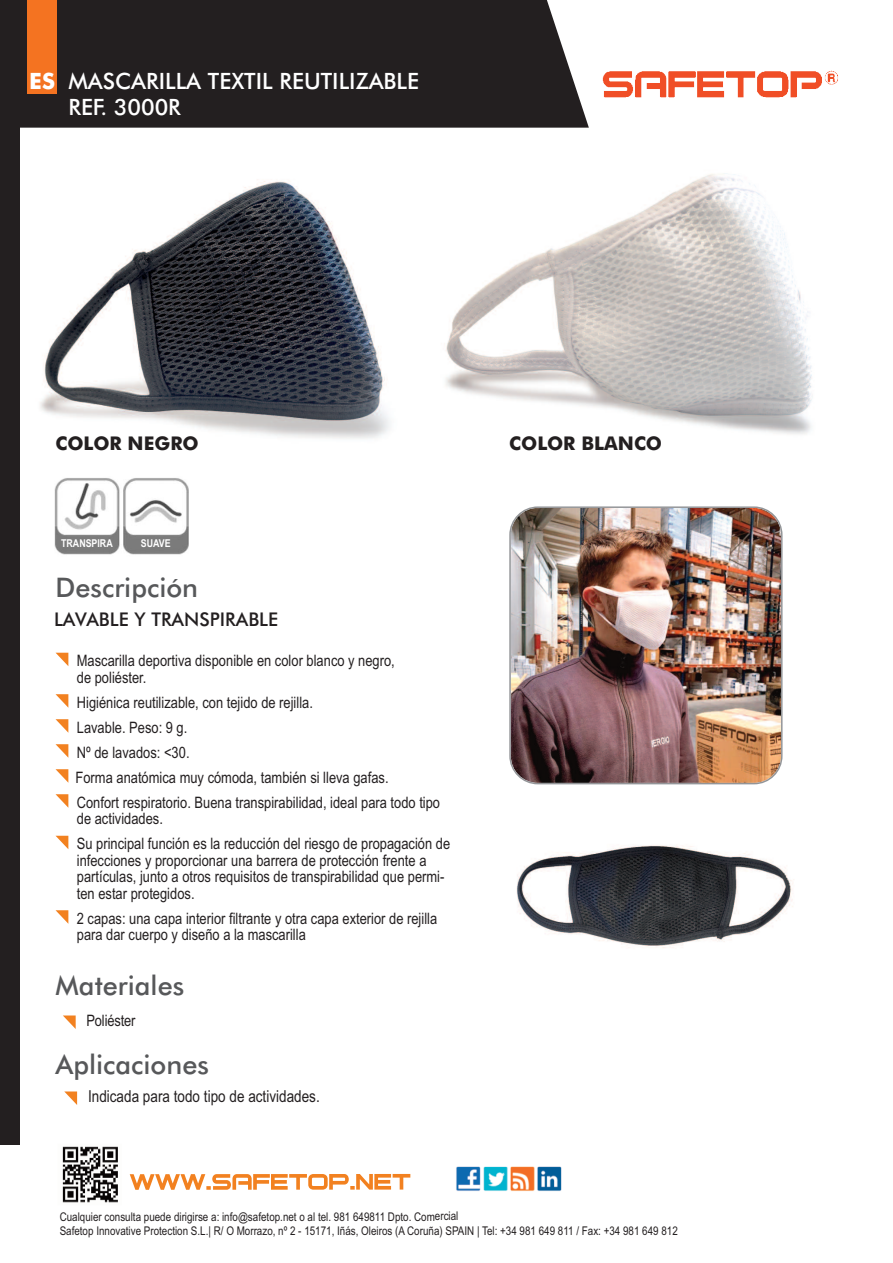
<style>
.page{position:relative;width:893px;height:1263px;background:#fff}
.page>*{position:absolute;margin:0;border:0;box-sizing:border-box;transform-origin:0 0}
.t1{font:500 27px "Futura BT";color:#57585a}
.t2{font:500 22.5px/25.5px "Futura BT";color:#fff}
.t3{font:700 22.5px "Futura BT";color:#fff}
.t4{font:700 18.9px "Futura BT";color:#231f20}
.t5{font:500 18.9px "Futura BT";color:#231f20}
.t6{font:16.5px "Arial Narrow";color:#231f20}
.t7{font:15.75px/25px "Arial Narrow";color:#231f20}
.t8{font:12px/14.2px "Arial Narrow";color:#231f20}
.t9{font:700 10.8px "Arial Narrow";color:#fff}
</style>
<div class="page">
<img style="left:40px;top:181px;width:350px;height:258px">
<img style="left:446px;top:173px;width:367px;height:261px">
<div style="left:20px;top:0;width:569px;height:128px;background:#231f20"></div>
<img style="left:602px;top:70px;width:236px;height:28px">
<div style="left:0;top:0;width:20px;height:1144px;background:#231f20"></div>
<svg style="left:130px;top:1174px;width:280px;height:16px"></svg>
<img style="left:62px;top:1146px;width:56px;height:57px">
<img style="left:456px;top:1166px;width:106px;height:25px">
<svg style="left:56px;top:653px;width:12px;height:13px"></svg>
<svg style="left:56px;top:769px;width:12px;height:14px"></svg>
<svg style="left:56px;top:794px;width:12px;height:14px"></svg>
<svg style="left:56px;top:694px;width:12px;height:14px"></svg>
<svg style="left:56px;top:719px;width:12px;height:14px"></svg>
<svg style="left:56px;top:836px;width:12px;height:13px"></svg>
<svg style="left:56px;top:910px;width:12px;height:14px"></svg>
<svg style="left:56px;top:744px;width:12px;height:14px"></svg>
<svg style="left:63px;top:1015px;width:13px;height:14px"></svg>
<svg style="left:64px;top:1091px;width:13px;height:14px"></svg>
<img style="left:54px;top:478px;width:66px;height:77px">
<svg style="left:123px;top:478px;width:65px;height:77px"></svg>
<img style="left:516px;top:845px;width:278px;height:103px">
<img style="left:509px;top:506px;width:273px;height:278px">
<div style="left:27px;top:0;width:30px;height:94px;background:#f47321"></div>
<h2 class="t3" style="left:29px;top:68px;width:27px">ES</h2>
<h2 class="t2" style="left:68px;top:69px;width:352px">MASCARILLA TEXTIL REUTILIZABLE<br>REF. 3000R</h2>
<p class="t4" style="left:56px;top:432px;width:145px">COLOR NEGRO</p>
<p class="t4" style="left:509px;top:432px;width:154px">COLOR BLANCO</p>
<p class="t9" style="left:61px;top:537px;width:53px">TRANSPIRA</p>
<p class="t9" style="left:141px;top:537px;width:31px">SUAVE</p>
<h1 class="t1" style="left:56px;top:572px;width:144px">Descripción</h1>
<p class="t5" style="left:54px;top:608px;width:226px">LAVABLE Y TRANSPIRABLE</p>
<p class="t7" style="left:77px;top:652px;width:320px;line-height:16.5px">Mascarilla deportiva disponible en color blanco y negro, de poliéster.</p>
<p class="t7" style="left:76px;top:690px;width:366px">Higiénica reutilizable, con tejido de rejilla.<br>Lavable. Peso: 9 g.<br>Nº de lavados: &lt;30.<br>Forma anatómica muy cómoda, también si lleva gafas.<br>Confort respiratorio. Buena transpirabilidad, ideal para todo tipo</p>
<p class="t7" style="left:77px;top:806px;width:375px">de actividades.<br>Su principal función es la reducción del riesgo de propagación de</p>
<p class="t7" style="left:77px;top:852px;width:369px;line-height:16.5px">infecciones y proporcionar una barrera de protección frente a partículas, junto a otros requisitos de transpirabilidad que permi&shy;ten estar protegidos.</p>
<p class="t7" style="left:77px;top:910px;width:362px;line-height:16.5px">2 capas: una capa interior filtrante y otra capa exterior de rejilla para dar cuerpo y diseño a la mascarilla</p>
<h1 class="t1" style="left:56px;top:970px;width:130px">Materiales</h1>
<p class="t7" style="left:86px;top:1008px;width:50px">Poliéster</p>
<h1 class="t1" style="left:56px;top:1049px;width:155px">Aplicaciones</h1>
<p class="t6" style="left:88px;top:1086px;width:233px">Indicada para todo tipo de actividades.</p>
<p class="t8" style="left:60px;top:1209px;width:620px">Cualquier consulta puede dirigirse a: info@safetop.net o al tel. 981 649811 Dpto. Comercial<br>Safetop Innovative Protection S.L.| R/ O Morrazo, nº 2 - 15171, Iñás, Oleiros (A Coruña) SPAIN | Tel: +34 981 649 811 / Fax: +34 981 649 812</p>
</div>
